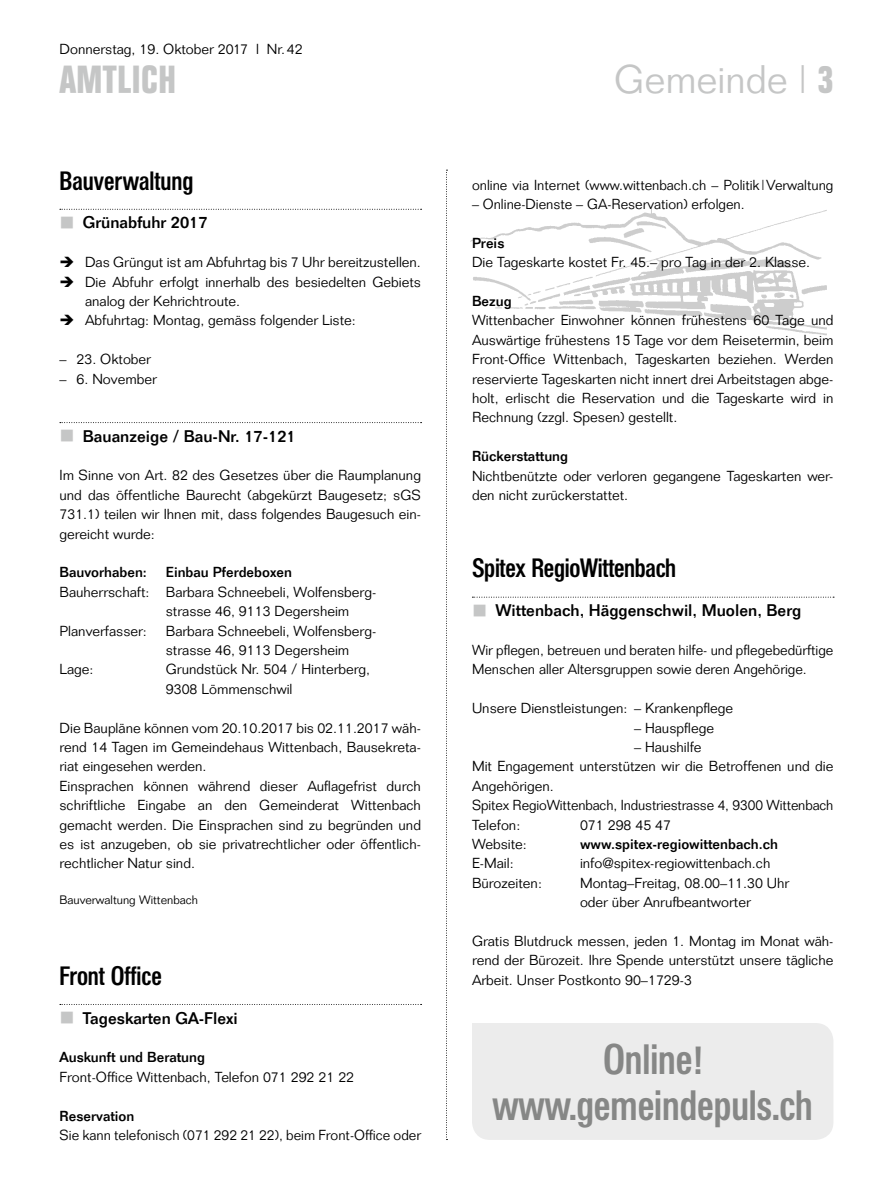
<style>
.page{position:relative;width:893px;height:1191px;background:#fff}
.page>*{position:absolute;margin:0;border:0;box-sizing:border-box;transform-origin:0 0}
.t1{font:500 42px/46.5px "Folio Condensed BQ";color:#868786;text-align:center}
.t2{font:300 39px "Folio";color:#c5c6c6}
.t3{font:700 39px "Folio Condensed BQ";letter-spacing:.025em;color:#c5c6c6}
.t4{font:500 26.25px "Folio Condensed BQ";letter-spacing:-.005em;color:#000}
.t5{font:500 16.5px "Folio";color:#000}
.t6{font:300 14.25px/19.4px "Folio";color:#000}
.t7{font:500 14.25px "Folio";color:#000}
.t8{font:300 12px "Folio";color:#000}
.s1{font-family:"Folio Condensed BQ";font-weight:700}
</style>
<div class="page">
<svg style="left:446px;top:170px;width:1px;height:970px"></svg>
<svg style="left:472px;top:597px;width:362px;height:1px"></svg>
<img style="left:470px;top:207px;width:357px;height:129px">
<svg style="left:60px;top:209px;width:362px;height:1px"></svg>
<svg style="left:60px;top:422px;width:362px;height:1px"></svg>
<svg style="left:60px;top:1004px;width:362px;height:1px"></svg>
<div style="left:472px;top:1023px;width:361px;height:116px;background:#ececec"></div>
<p class="t6" style="left:60px;top:39px;width:245px">Donnerstag, 19. Oktober 2017 l Nr.42</p>
<h2 class="t3" style="left:60px;top:58px;width:118px">AMTLICH</h2>
<h2 class="t2" style="left:614px;top:56px;width:221px">Gemeinde | <span class="s1">3</span></h2>
<h3 class="t4" style="left:60px;top:166px;width:135px">Bauverwaltung</h3>
<p class="t5" style="left:83px;top:213px;width:126px">Grünabfuhr 2017</p>
<p class="t6" style="left:60px;top:252px;width:363px">➔ Das Grüngut ist am Abfuhrtag bis 7 Uhr bereitzustellen.</p>
<p class="t6" style="left:85px;top:272px;width:337px;text-indent:-26px">➔ Die Abfuhr erfolgt innerhalb des besiedelten Gebiets analog der Kehrichtroute.</p>
<p class="t6" style="left:60px;top:311px;width:298px">➔ Abfuhrtag: Montag, gemäss folgender Liste:</p>
<p class="t6" style="left:60px;top:349px;width:93px">– 23. Oktober</p>
<p class="t6" style="left:60px;top:369px;width:99px">– 6. November</p>
<p class="t5" style="left:83px;top:426px;width:214px">Bauanzeige / Bau-Nr. 17-121</p>
<p class="t6" style="left:60px;top:466px;width:363px;text-align:justify">Im Sinne von Art. 82 des Gesetzes über die Raumplanung und das öffentliche Baurecht (abgekürzt Baugesetz; sGS 731.1) teilen wir Ihnen mit, dass folgendes Baugesuch ein&shy;gereicht wurde:</p>
<p class="t7" style="left:60px;top:564px;width:89px">Bauvorhaben:</p>
<p class="t7" style="left:166px;top:564px;width:128px">Einbau Pferdeboxen</p>
<p class="t6" style="left:60px;top:582px;width:318px">Bauherrschaft: Barbara Schneebeli, Wolfensberg-</p>
<p class="t6" style="left:166px;top:601px;width:185px">strasse 46, 9113 Degersheim</p>
<p class="t6" style="left:60px;top:621px;width:89px">Planverfasser:</p>
<p class="t6" style="left:166px;top:621px;width:212px">Barbara Schneebeli, Wolfensberg&shy;strasse 46, 9113 Degersheim</p>
<p class="t6" style="left:60px;top:660px;width:36px">Lage:</p>
<p class="t6" style="left:166px;top:660px;width:206px">Grundstück Nr. 504 / Hinterberg,<br>9308 Lömmenschwil</p>
<p class="t6" style="left:60px;top:718px;width:363px">Die Baupläne können vom 20.10.2017 bis 02.11.2017 wäh&shy;rend 14 Tagen im Gemeindehaus Wittenbach, Bausekreta&shy;riat eingesehen werden.<br>Einsprachen können während dieser Auflagefrist durch schriftliche Eingabe an den Gemeinderat Wittenbach gemacht werden. Die Einsprachen sind zu begründen und es ist anzugeben, ob sie privatrechtlicher oder öffentlich&shy;rechtlicher Natur sind.</p>
<p class="t8" style="left:60px;top:893px;width:140px">Bauverwaltung Wittenbach</p>
<h3 class="t4" style="left:60px;top:961px;width:104px">Front Office</h3>
<p class="t5" style="left:83px;top:1007px;width:156px">Tageskarten GA-Flexi</p>
<p class="t7" style="left:60px;top:1048px;width:147px">Auskunft und Beratung</p>
<p class="t6" style="left:60px;top:1067px;width:296px">Front-Office Wittenbach, Telefon 071 292 21 22</p>
<p class="t7" style="left:60px;top:1107px;width:76px">Reservation</p>
<p class="t6" style="left:60px;top:1125px;width:363px">Sie kann telefonisch (071 292 21 22), beim Front-Office oder</p>
<p class="t6" style="left:472px;top:175px;width:363px">online via Internet (www.wittenbach.ch – Politik |Verwaltung</p>
<p class="t6" style="left:472px;top:194px;width:274px">– Online-Dienste – GA-Reservation) erfolgen.</p>
<p class="t7" style="left:472px;top:234px;width:34px">Preis</p>
<p class="t6" style="left:472px;top:252px;width:340px">Die Tageskarte kostet Fr. 45.– pro Tag in der 2. Klasse.</p>
<p class="t7" style="left:472px;top:292px;width:41px">Bezug</p>
<p class="t6" style="left:472px;top:311px;width:363px;text-align:justify">Wittenbacher Einwohner können frühestens 60 Tage und Auswärtige frühestens 15 Tage vor dem Reisetermin, beim Front-Office Wittenbach, Tageskarten beziehen. Werden reservierte Tageskarten nicht innert drei Arbeitstagen abge&shy;holt, erlischt die Reservation und die Tageskarte wird in Rechnung (zzgl. Spesen) gestellt.</p>
<p class="t7" style="left:472px;top:447px;width:98px">Rückerstattung</p>
<p class="t6" style="left:472px;top:466px;width:363px">Nichtbenützte oder verloren gegangene Tageskarten wer&shy;den nicht zurückerstattet.</p>
<h3 class="t4" style="left:472px;top:553px;width:206px">Spitex RegioWittenbach</h3>
<p class="t5" style="left:495px;top:600px;width:307px">Wittenbach, Häggenschwil, Muolen, Berg</p>
<p class="t6" style="left:472px;top:640px;width:363px">Wir pflegen, betreuen und beraten hilfe- und pflegebedürftige<br>Menschen aller Altersgruppen sowie deren Angehörige.</p>
<p class="t6" style="left:472px;top:698px;width:263px">Unsere Dienstleistungen: – Krankenpflege</p>
<p class="t6" style="left:634px;top:718px;width:81px">– Hauspflege</p>
<p class="t6" style="left:472px;top:737px;width:363px;text-indent:162px">– Haushilfe<br>Mit Engagement unterstützen wir die Betroffenen und die<br>Angehörigen.<br>Spitex RegioWittenbach, Industriestrasse 4, 9300 Wittenbach<br>Telefon:</p>
<p class="t6" style="left:580px;top:815px;width:93px">071 298 45 47</p>
<p class="t6" style="left:472px;top:834px;width:56px">Website:</p>
<p class="t7" style="left:580px;top:835px;width:199px">www.spitex-regiowittenbach.ch</p>
<p class="t6" style="left:472px;top:853px;width:43px">E-Mail:</p>
<p class="t6" style="left:580px;top:853px;width:192px">info@spitex-regiowittenbach.ch</p>
<p class="t6" style="left:472px;top:873px;width:71px">Bürozeiten:</p>
<p class="t6" style="left:580px;top:873px;width:211px">Montag–Freitag, 08.00–11.30 Uhr oder über Anrufbeantworter</p>
<p class="t6" style="left:472px;top:931px;width:363px;text-align:justify">Gratis Blutdruck messen, jeden 1. Montag im Monat wäh&shy;rend der Bürozeit. Ihre Spende unterstützt unsere tägliche Arbeit. Unser Postkonto 90–1729-3</p>
<h1 class="t1" style="left:492px;top:1037px;width:322px">Online! www.gemeindepuls.ch</h1>
</div>
